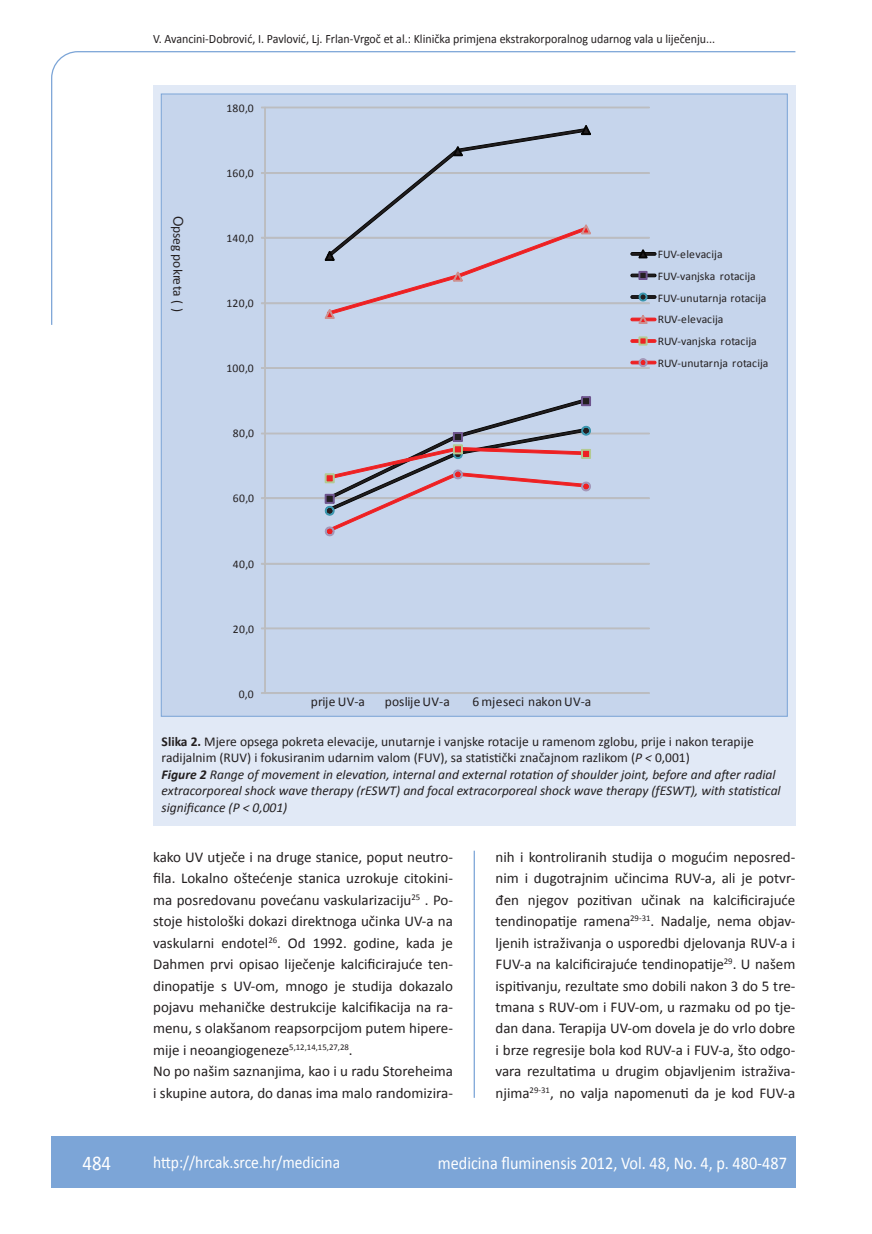
<style>
.page{position:relative;width:872px;height:1234px;background:#fff}
.page>*{position:absolute;margin:0;border:0;box-sizing:border-box;transform-origin:0 0}
.t1{font:21px "Calibri";color:#fff;scale:.9 1}
.t2{font:18px "Calibri";color:#fff;scale:.9 1}
.t3{font:17.25px "Calibri";color:#fff;scale:.9 1}
.osnovni_tekst{font:15px/21.5px "Calibri";color:#231f20;text-align:justify}
.potpis_slika{font:italic 13.5px/16.5px "Calibri";color:#231f20}
.t4{font:13.5px "Calibri";letter-spacing:.005em;color:#231f20}
.glava{font:12.75px "Calibri";color:#231f20;scale:.94 1}
.t5{font:11.7px/21.6px "Calibri";letter-spacing:.005em;color:#231f20}
.s1{font-family:"Arial"}
.s2{font-weight:700;font-style:normal}
.s3{font-style:normal}
.s4{font-weight:700}
</style>
<div class="page">
<svg style="left:51px;top:51px;width:745px;height:275px"></svg>
<hr style="left:473px;top:850px;width:2px;height:247px;background:#7ca5d7">
<div style="left:51px;top:1135px;width:744px;height:51px;background:#7ca5d7"></div>
<div style="left:153px;top:85px;width:642px;height:740px;background:#e1e9f6"></div>
<div style="left:161px;top:94px;width:626px;height:622px;background:#c6d5ec"></div>
<div style="left:264px;top:692px;width:385px;height:1px;border:1px solid #bcbdc0"></div>
<div style="left:264px;top:627px;width:385px;height:2px;border:1px solid #bcbdc0"></div>
<div style="left:264px;top:562px;width:385px;height:2px;border:1px solid #bcbdc0"></div>
<div style="left:264px;top:497px;width:385px;height:2px;border:1px solid #bcbdc0"></div>
<div style="left:264px;top:432px;width:385px;height:2px;border:1px solid #bcbdc0"></div>
<div style="left:264px;top:367px;width:385px;height:2px;border:1px solid #bcbdc0"></div>
<div style="left:264px;top:302px;width:385px;height:2px;border:1px solid #bcbdc0"></div>
<div style="left:264px;top:237px;width:385px;height:1px;border:1px solid #bcbdc0"></div>
<div style="left:264px;top:172px;width:385px;height:2px;border:1px solid #bcbdc0"></div>
<div style="left:264px;top:107px;width:385px;height:1px;border:1px solid #bcbdc0"></div>
<div style="left:264px;top:107px;width:2px;height:586px;border:1px solid #bcbdc0"></div>
<svg style="left:325px;top:125px;width:265px;height:193px"></svg>
<svg style="left:325px;top:396px;width:265px;height:140px"></svg>
<div style="left:630px;top:252px;width:26px;height:4px;border:1px solid #050504"></div>
<svg style="left:637px;top:249px;width:11px;height:10px"></svg>
<div style="left:630px;top:273px;width:26px;height:4px;border:1px solid #050504"></div>
<svg style="left:637px;top:270px;width:12px;height:10px"></svg>
<svg style="left:628px;top:292px;width:29px;height:13px"></svg>
<div style="left:630px;top:317px;width:26px;height:4px;border:1px solid #ee2123"></div>
<svg style="left:637px;top:315px;width:11px;height:9px"></svg>
<svg style="left:628px;top:336px;width:29px;height:33px"></svg>
<p class="glava" style="left:153px;top:30px;width:599px">V. Avancini-Dobrović, I. Pavlović, Lj. Frlan-Vrgoč et al.: Klinička primjena ekstrakorporalnog udarnog vala u liječenju...</p>
<p class="t5" style="left:226px;top:97px;width:29px">180,0</p>
<p class="t4" style="left:186px;top:215px;width:98px;rotate:90deg"><span class="s1">O</span>pseg pokreta ( )</p>
<p class="t5" style="left:226px;top:162px;width:29px">160,0</p>
<p class="t5" style="left:226px;top:227px;width:29px">140,0</p>
<p class="t5" style="left:226px;top:292px;width:29px">120,0</p>
<p class="t5" style="left:226px;top:357px;width:29px">100,0</p>
<p class="t5" style="left:233px;top:422px;width:23px">80,0</p>
<p class="t5" style="left:233px;top:487px;width:23px">60,0</p>
<p class="t5" style="left:233px;top:552px;width:23px">40,0</p>
<p class="t5" style="left:233px;top:617px;width:23px">20,0</p>
<p class="t5" style="left:239px;top:682px;width:16px">0,0</p>
<p class="t4" style="left:311px;top:693px;width:56px">prije UV-a</p>
<p class="t4" style="left:385px;top:693px;width:66px">poslije UV-a</p>
<p class="t4" style="left:472px;top:693px;width:120px">6 mjeseci nakonUV-a</p>
<p class="t5" style="left:658px;top:243px;width:112px">FUV-elevacija<br>FUV-vanjska rotacija<br>FUV-unutarnja rotacija<br>RUV-elevacija<br>RUV-vanjska rotacija<br>RUV-unutarnja rotacija</p>
<p class="potpis_slika" style="left:162px;top:732px;width:620px"><span class="s2">Slika 2.</span> <span class="s3">Mjere opsega pokreta elevacije, unutarnje i vanjske rotacije u ramenom zglobu, prije i nakon terapije radijalnim (RUV) i fokusiranim udarnim valom (FUV), sa statistički značajnom razlikom (</span>P &lt; <span class="s3">0,001)<br></span><span class="s4">Figure 2</span> Range of movement in elevation, internal and external rotation of shoulder joint, before and after radial extracorporeal shock wave therapy (rESWT) and focal extracorporeal shock wave therapy (fESWT), with statistical significance (P &lt; 0,001)</p>
<p class="osnovni_tekst" style="left:153px;top:845px;width:301px">kako UV utječe i na druge stanice, poput neutro&shy;fila. Lokalno oštećenje stanica uzrokuje citokini&shy;ma posredovanu povećanu vaskularizaciju<sup>25</sup> . Po&shy;stoje histološki dokazi direktnoga učinka UV-a na vaskularni endotel<sup>26</sup>. Od 1992. godine, kada je Dahmen prvi opisao liječenje kalcificirajuće ten&shy;dinopatije s UV-om, mnogo je studija dokazalo pojavu mehaničke destrukcije kalcifikacija na ra&shy;menu, s olakšanom reapsorpcijom putem hipere&shy;mije i neoangiogeneze<sup>5,12,14,15,27,28</sup>.</p>
<p class="osnovni_tekst" style="left:153px;top:1059px;width:301px">No po našim saznanjima, kao i u radu Storeheima i skupine autora, do danas ima malo randomizira-</p>
<p class="osnovni_tekst" style="left:495px;top:845px;width:301px">nih i kontroliranih studija o mogućim neposred&shy;nim i dugotrajnim učincima RUV-a, ali je potvr&shy;đen njegov pozitivan učinak na kalcificirajuće tendinopatije ramena<sup>29-31</sup>. Nadalje, nema objav&shy;ljenih istraživanja o usporedbi djelovanja RUV-a i FUV-a na kalcificirajuće tendinopatije<sup>29</sup>. U našem ispitivanju, rezultate smo dobili nakon 3 do 5 tre&shy;tmana s RUV-om i FUV-om, u razmaku od po tje&shy;dan dana. Terapija UV-om dovela je do vrlo dobre i brze regresije bola kod RUV-a i FUV-a, što odgo&shy;vara rezultatima u drugim objavljenim istraživa&shy;njima<sup>29-31</sup>, no valja napomenuti da je kod FUV-a</p>
<p class="t1" style="left:82px;top:1149px;width:33px">484</p>
<p class="t3" style="left:153px;top:1150px;width:209px">http://hrcak.srce.hr/medicina</p>
<p class="t2" style="left:438px;top:1151px;width:389px">medicina fluminensis 2012, Vol. 48, No. 4, p. 480-487</p>
</div>
